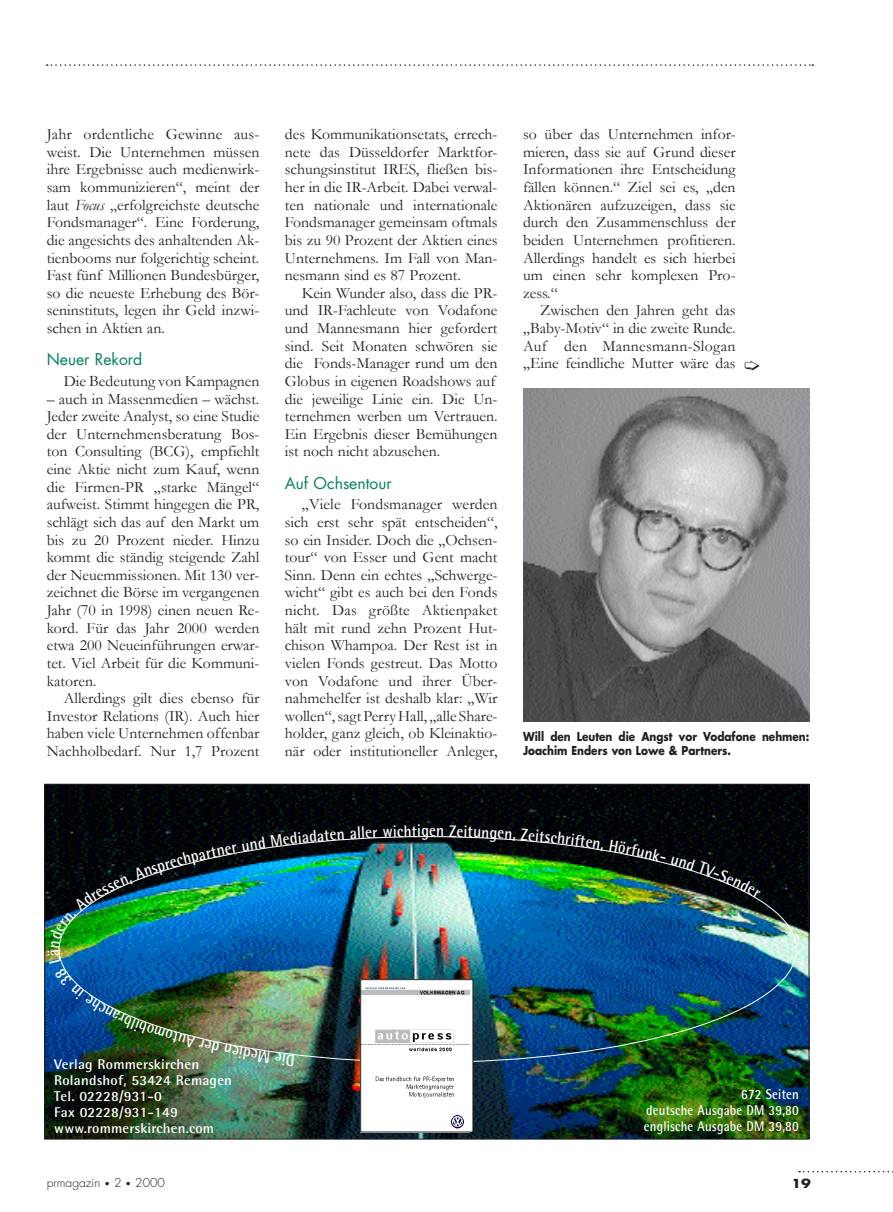
<style>
.page{position:relative;width:893px;height:1212px;background:#fff}
.page>*{position:absolute;margin:0;border:0;box-sizing:border-box;transform-origin:0 0}
.t1{font:700 16.8px "Rotis Semi Sans";color:#fff;scale:.88 1}
.t2{font:15.75px/17.7px "Garamond";color:#231f20;text-align:justify}
.t3{font:15.75px "Futura";color:#00805f}
.t4{font:700 14.1px/16px "Rotis Semi Sans";letter-spacing:.015em;color:#fff}
.t5{font:700 14.1px/16px "Rotis Semi Sans";letter-spacing:.015em;color:#fff;text-align:justify;scale:.88 1}
.t6{font:700 12.15px "Futura";color:#231f20;scale:1.18 1}
.t7{font:700 12px/14.2px "Futura";color:#231f20;scale:.87 1}
.t8{font:300 12px "Futura";color:#231f20}
.s1{font-style:italic}
.s2{font-size:9px}
</style>
<div class="page">
<svg style="left:799px;top:1171px;width:94px;height:1px"></svg>
<svg style="left:47px;top:64px;width:766px;height:2px"></svg>
<img style="left:523px;top:389px;width:286px;height:333px">
<img style="left:46px;top:786px;width:761px;height:351px">
<img style="left:417px;top:836px;width:380px;height:226px">
<div style="left:361px;top:979px;width:112px;height:153px;background:#fff"></div>
<img style="left:417px;top:989px;width:52px;height:140px">
<div style="left:360px;top:979px;width:113px;height:153px;border:1px solid #231f20"></div>
<img style="left:375px;top:1063px;width:82px;height:42px">
<img style="left:47px;top:825px;width:370px;height:241px">
<svg style="left:437px;top:825px;width:19px;height:12px"></svg>
<svg style="left:482px;top:829px;width:33px;height:13px"></svg>
<svg style="left:521px;top:828px;width:82px;height:23px;background:#0d1215"></svg>
<img style="left:609px;top:839px;width:152px;height:59px">
<p class="t2" style="left:47px;top:125px;width:214px">Jahr ordentliche Gewinne aus&shy;weist. Die Unternehmen müssen ihre Ergebnisse auch medienwirk&shy;sam kommunizieren“, meint der laut <span class="s1">Focus</span> „erfolgreichste deutsche Fondsmanager“. Eine Forderung, die angesichts des anhaltenden Ak&shy;tienbooms nur folgerichtig scheint.<br>Fast fünf Millionen Bundesbürger, so die neueste Erhebung des Bör&shy;seninstituts, legen ihr Geld inzwi&shy;schen in Aktien an.</p>
<p class="t3" style="left:47px;top:349px;width:97px">Neuer Rekord</p>
<p class="t2" style="left:64px;top:372px;width:197px">Die Bedeutung von Kampagnen</p>
<p class="t2" style="left:47px;top:389px;width:214px">– auch in Massenmedien – wächst.<br>Jeder zweite Analyst, so eine Studie der Unternehmensberatung Bos&shy;ton Consulting (BCG), empfiehlt eine Aktie nicht zum Kauf, wenn die Firmen-PR „starke Mängel“ aufweist. Stimmt hingegen die PR, schlägt sich das auf den Markt um bis zu 20 Prozent nieder. Hinzu kommt die ständig steigende Zahl der Neuemmissionen. Mit 130 ver&shy;zeichnet die Börse im vergangenen Jahr (70 in 1998) einen neuen Re&shy;kord. Für das Jahr 2000 werden etwa 200 Neueinführungen erwar&shy;tet. Viel Arbeit für die Kommuni&shy;katoren.</p>
<p class="t2" style="left:47px;top:689px;width:214px;text-indent:17px">Allerdings gilt dies ebenso für Investor Relations (IR). Auch hier haben viele Unternehmen offenbar Nachholbedarf. Nur 1,7 Prozent</p>
<p class="t2" style="left:285px;top:125px;width:214px">des Kommunikationsetats, errech&shy;nete das Düsseldorfer Marktfor&shy;schungsinstitut IRES, fließen bis&shy;her in die IR-Arbeit. Dabei verwal&shy;ten nationale und internationale Fondsmanager gemeinsam oftmals bis zu 90 Prozent der Aktien eines Unternehmens. Im Fall von Man&shy;nesmann sind es 87 Prozent.</p>
<p class="t2" style="left:285px;top:284px;width:214px;text-align:left;text-indent:17px">Kein Wunder also, dass die PR&shy;und IR-Fachleute von Vodafone und Mannesmann hier gefordert sind. Seit Monaten schwören sie die Fonds-Manager rund um den<br>Globus in eigenen Roadshows auf die jeweilige Linie ein. Die Un&shy;ternehmen werben um Vertrauen.<br>Ein Ergebnis dieser Bemühungen ist noch nicht abzusehen.</p>
<p class="t3" style="left:285px;top:473px;width:108px">Auf Ochsentour</p>
<p class="t2" style="left:285px;top:495px;width:214px;text-indent:17px">„Viele Fondsmanager werden sich erst sehr spät entscheiden“, so ein Insider. Doch die „Ochsen&shy;tour“ von Esser und Gent macht Sinn. Denn ein echtes „Schwerge&shy;wicht“ gibt es auch bei den Fonds nicht. Das größte Aktienpaket hält mit rund zehn Prozent Hut&shy;chison Whampoa. Der Rest ist in vielen Fonds gestreut. Das Motto von Vodafone und ihrer Über&shy;nahmehelfer ist deshalb klar: „Wir wollen“, sagt Perry Hall, „alle Share&shy;holder, ganz gleich, ob Kleinaktio&shy;när oder institutioneller Anleger,</p>
<p class="t2" style="left:523px;top:125px;width:214px">so über das Unternehmen infor&shy;mieren, dass sie auf Grund dieser Informationen ihre Entscheidung fällen können.“ Ziel sei es, „den Aktionären aufzuzeigen, dass sie durch den Zusammenschluss der beiden Unternehmen profitieren.<br>Allerdings handelt es sich hierbei um einen sehr komplexen Pro&shy;zess.“</p>
<p class="t2" style="left:523px;top:301px;width:214px;text-indent:17px">Zwischen den Jahren geht das „Baby-Motiv“ in die zweite Runde.<br>Auf den Mannesmann-Slogan „Eine feindliche Mutter wäre das</p>
<p class="t7" style="left:523px;top:729px;width:331px">Will den Leuten die Angst vor Vodafone nehmen:<br>Joachim Enders von Lowe &amp; Partners.</p>
<p class="t1" style="left:417px;top:820px;width:23px">ige</p>
<p class="t1" style="left:457px;top:821px;width:29px;rotate:2deg">eitu</p>
<p class="t4" style="left:54px;top:1056px;width:179px">Verlag Rommerskirchen<br>Rolandshof, 53424 Remagen<br>Tel. 02228/931-0<br>Fax 02228/931-149 www.rommerskirchen.com</p>
<p class="t5" style="left:644px;top:1085px;width:178px;text-indent:97px">672 Seiten deutsche Ausgabe DM 39,80 englische Ausgabe DM 39,80</p>
<p class="t8" style="left:47px;top:1175px;width:120px">prmagazin <span class="s2">•</span> 2 <span class="s2">•</span> 2000</p>
<p class="t6" style="left:791px;top:1176px;width:18px">19</p>
</div>
